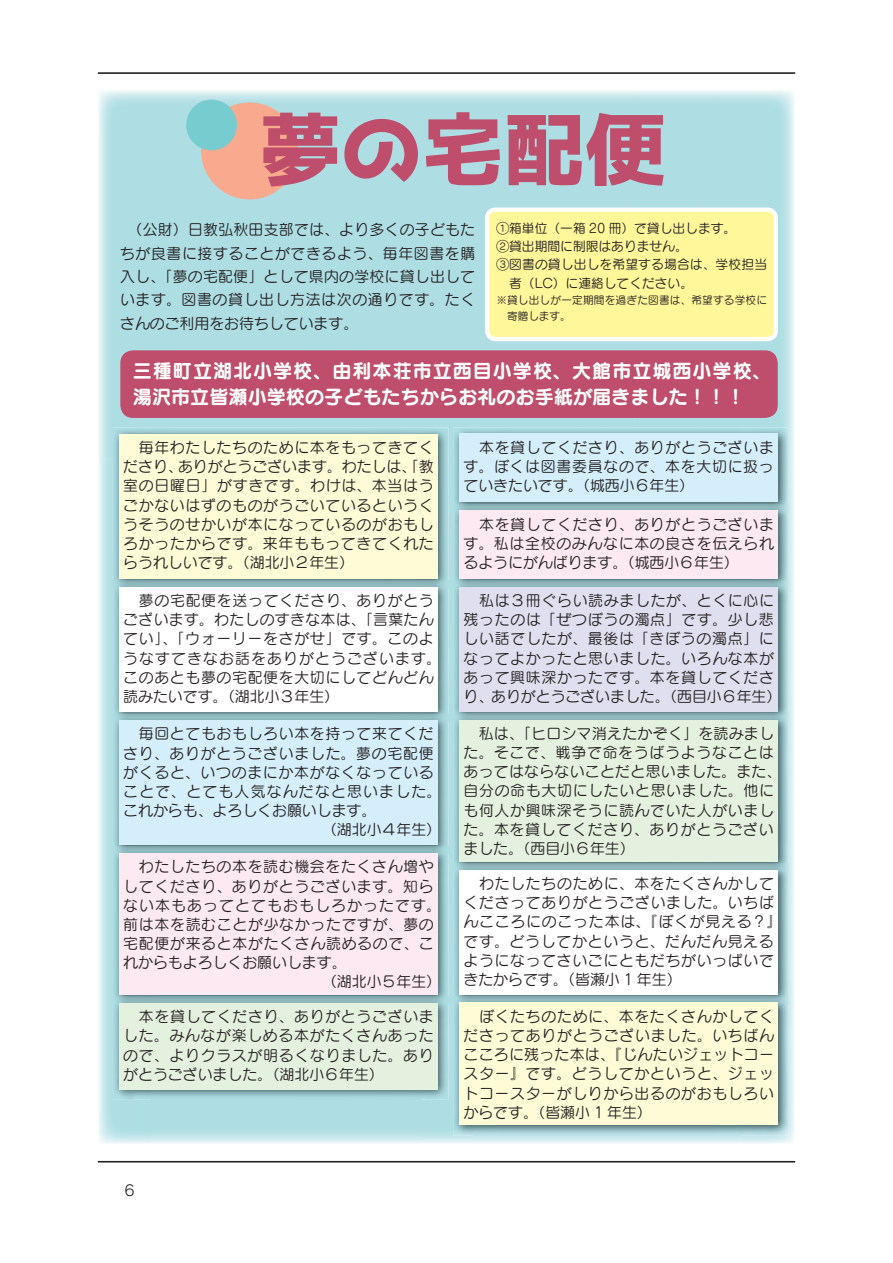
<style>
.page{position:relative;width:893px;height:1263px;background:#fff}
.page>*{position:absolute;margin:0;border:0;box-sizing:border-box;transform-origin:0 0}
.t1{font:19.2px/25.5px "Seurat Pro B";color:#fff}
.t2{font:14.85px/19.2px "Seurat Pro M";letter-spacing:.05em;color:#231f20;text-align:justify}
.t3{font:14.85px "Seurat Pro M";color:#231f20}
.t4{font:14.85px "Seurat Pro M";letter-spacing:.08em;color:#231f20}
.t5{font:14.85px "Seurat Pro M";letter-spacing:.075em;color:#231f20}
.t6{font:14.85px "Rodin Pro N M";color:#231f20}
.t7{font:12.75px "Seurat Pro M";color:#231f20}
.t8{font:10.65px/15.9px "Seurat Pro M";letter-spacing:.02em;color:#231f20}
</style>
<div class="page">
<img style="left:98px;top:90px;width:696px;height:368px">
<img style="left:98px;top:458px;width:53px;height:686px">
<img style="left:742px;top:458px;width:52px;height:686px">
<div style="left:201px;top:102px;width:97px;height:97px;background:#f8a98e;border-radius:50%"></div>
<div style="left:186px;top:100px;width:51px;height:50px;background:#77ccd0;border-radius:50%"></div>
<div style="left:487px;top:210px;width:289px;height:129px;background:#fff79a;border-radius:9px"></div>
<div style="left:485px;top:207px;width:293px;height:134px;border:4px solid #fff;border-radius:9px"></div>
<div style="left:120px;top:350px;width:658px;height:68px;background:#be4e6c;border-radius:13px"></div>
<img style="left:113px;top:428px;width:336px;height:153px">
<div style="left:119px;top:434px;width:319px;height:144px;background:#fffbd6"></div>
<img style="left:453px;top:428px;width:336px;height:76px">
<div style="left:459px;top:434px;width:319px;height:68px;background:#d4effb"></div>
<img style="left:113px;top:589px;width:336px;height:125px">
<img style="left:113px;top:581px;width:336px;height:8px">
<div style="left:119px;top:587px;width:319px;height:124px;background:#fff"></div>
<img style="left:453px;top:512px;width:336px;height:69px">
<img style="left:453px;top:504px;width:336px;height:8px">
<div style="left:459px;top:510px;width:319px;height:68px;background:#fce9f1"></div>
<img style="left:113px;top:722px;width:336px;height:125px">
<img style="left:113px;top:714px;width:336px;height:8px">
<div style="left:119px;top:720px;width:319px;height:124px;background:#d4effb"></div>
<img style="left:453px;top:589px;width:336px;height:125px">
<img style="left:453px;top:581px;width:336px;height:8px">
<div style="left:459px;top:587px;width:319px;height:124px;background:#e0dfef"></div>
<img style="left:113px;top:855px;width:336px;height:142px">
<img style="left:113px;top:847px;width:336px;height:8px">
<div style="left:119px;top:853px;width:319px;height:141px;background:#fce9f1"></div>
<img style="left:453px;top:722px;width:336px;height:142px">
<img style="left:453px;top:714px;width:336px;height:8px">
<div style="left:459px;top:720px;width:319px;height:141px;background:#e4f1de"></div>
<img style="left:113px;top:1005px;width:336px;height:95px">
<img style="left:113px;top:997px;width:336px;height:8px">
<div style="left:119px;top:1003px;width:319px;height:86px;background:#e4f1de"></div>
<img style="left:453px;top:872px;width:336px;height:124px">
<img style="left:453px;top:864px;width:336px;height:8px">
<div style="left:459px;top:870px;width:319px;height:124px;background:#fff"></div>
<img style="left:453px;top:1005px;width:336px;height:131px">
<img style="left:453px;top:996px;width:336px;height:9px">
<div style="left:459px;top:1003px;width:319px;height:122px;background:#fffbd6"></div>
<svg style="left:263px;top:112px;width:401px;height:75px"></svg>
<hr style="left:98px;top:72px;width:697px;height:2px;background:#231f20">
<hr style="left:98px;top:1161px;width:697px;height:1px;background:#231f20">
<p class="t2" style="left:120px;top:217px;width:357px;line-height:23.4px">　（公財）日教弘秋田支部では、より多くの子どもたちが良書に接することができるよう、毎年図書を購入し、「夢の宅配便」として県内の学校に貸し出しています。図書の貸し出し方法は次の通りです。たくさんのご利用をお待ちしています。</p>
<p class="t7" style="left:496px;top:220px;width:241px">①箱単位（一箱 20 冊）で貸し出します。</p>
<p class="t7" style="left:496px;top:238px;width:193px">②貸出期間に制限はありません。</p>
<p class="t7" style="left:496px;top:256px;width:272px">③ 図書の貸し出しを希望する場合は、学校担当</p>
<p class="t7" style="left:509px;top:274px;width:185px">者（LC）に連絡してください。</p>
<p class="t8" style="left:507px;top:291px;width:262px;text-indent:-11px">※ 貸し出しが一定期間を過ぎた図書は、希望する学校に寄贈します。</p>
<p class="t1" style="left:133px;top:357px;width:639px">三種町立湖北小学校、由利本荘市立西目小学校、大館市立城西小学校、湯沢市立皆瀬小学校の子どもたちからお礼のお手紙が届きました！！！</p>
<p class="t2" style="left:123px;top:437px;width:312px">　毎年わたしたちのために本をもってきてくださり、ありがとうございます。わたしは、「教室の日曜日」がすきです。わけは、本当はうごかないはずのものがうごいているというくうそうのせかいが本になっているのがおもしろかったからです。来年ももってきてくれたらうれしいです。（湖北小２年生）</p>
<p class="t2" style="left:463px;top:437px;width:312px">　本を貸してくださり、ありがとうございます。ぼくは図書委員なので、本を大切に扱っていきたいです。（城西小６年生）</p>
<p class="t2" style="left:123px;top:590px;width:319px;text-align:left">　夢の宅配便を送ってくださり、ありがとうございます。わたしのすきな本は、「言葉たんてい」、「ウォーリーをさがせ」です。このようなすてきなお話をありがとうございます。このあとも夢の宅配便を大切にしてどんどん読みたいです。（湖北小３年生）</p>
<p class="t2" style="left:463px;top:514px;width:312px">　本を貸してくださり、ありがとうございます。私は全校のみんなに本の良さを伝えられるようにがんばります。（城西小６年生）</p>
<p class="t2" style="left:463px;top:590px;width:319px;text-align:left">　私は３冊ぐらい読みましたが、とくに心に残ったのは「ぜつぼうの濁点」です。少し悲しい話でしたが、最後は「きぼうの濁点」になってよかったと思いました。いろんな本があって興味深かったです。本を貸してくださり、ありがとうございました。（西目小６年生）</p>
<p class="t2" style="left:123px;top:724px;width:312px">　毎回とてもおもしろい本を持って来てくだ</p>
<p class="t2" style="left:123px;top:743px;width:312px">さり、ありがとうございました。夢の宅配便</p>
<p class="t2" style="left:123px;top:762px;width:312px">がくると、いつのまにか本がなくなっている</p>
<p class="t4" style="left:123px;top:782px;width:319px">ことで、とても人気なんだなと思いました。</p>
<p class="t3" style="left:123px;top:801px;width:254px">これからも、よろしくお願いします。</p>
<p class="t2" style="left:322px;top:819px;width:121px">（湖北小４年生）</p>
<p class="t2" style="left:123px;top:857px;width:312px">　わたしたちの本を読む機会をたくさん増や</p>
<p class="t2" style="left:123px;top:876px;width:312px">してくださり、ありがとうございます。知ら</p>
<p class="t5" style="left:123px;top:895px;width:319px">ない本もあってとてもおもしろかったです。</p>
<p class="t2" style="left:123px;top:914px;width:312px">前は本を読むことが少なかったですが、夢の</p>
<p class="t2" style="left:123px;top:933px;width:312px">宅配便が来ると本がたくさん読めるので、こ</p>
<p class="t3" style="left:123px;top:953px;width:225px">れからもよろしくお願いします。</p>
<p class="t2" style="left:322px;top:971px;width:121px">（湖北小５年生）</p>
<p class="t2" style="left:123px;top:1007px;width:312px">　本を貸してくださり、ありがとうございました。みんなが楽しめる本がたくさんあったので、よりクラスが明るくなりました。ありがとうございました。（湖北小６年生）</p>
<p class="t6" style="left:125px;top:1181px;width:12px">6</p>
<p class="t2" style="left:463px;top:723px;width:319px;text-align:left">　私は、「ヒロシマ消えたかぞく」を読みました。そこで、戦争で命をうばうようなことはあってはならないことだと思いました。また、自分の命も大切にしたいと思いました。他にも何人か興味深そうに読んでいた人がいました。本を貸してくださり、ありがとうございました。（西目小６年生）</p>
<p class="t2" style="left:463px;top:873px;width:319px;text-align:left">　わたしたちのために、本をたくさんかしてくださってありがとうございました。いちばんこころにのこった本は、『ぼくが見える？』です。どうしてかというと、だんだん見えるようになってさいごにともだちがいっぱいできたからです。（皆瀬小 1 年生）</p>
<p class="t2" style="left:463px;top:1006px;width:312px">　ぼくたちのために、本をたくさんかしてくださってありがとうございました。いちばんこころに残った本は、『じんたいジェットコースター』です。どうしてかというと、ジェットコースターがしりから出るのがおもしろいからです。（皆瀬小 1 年生）</p>
</div>
